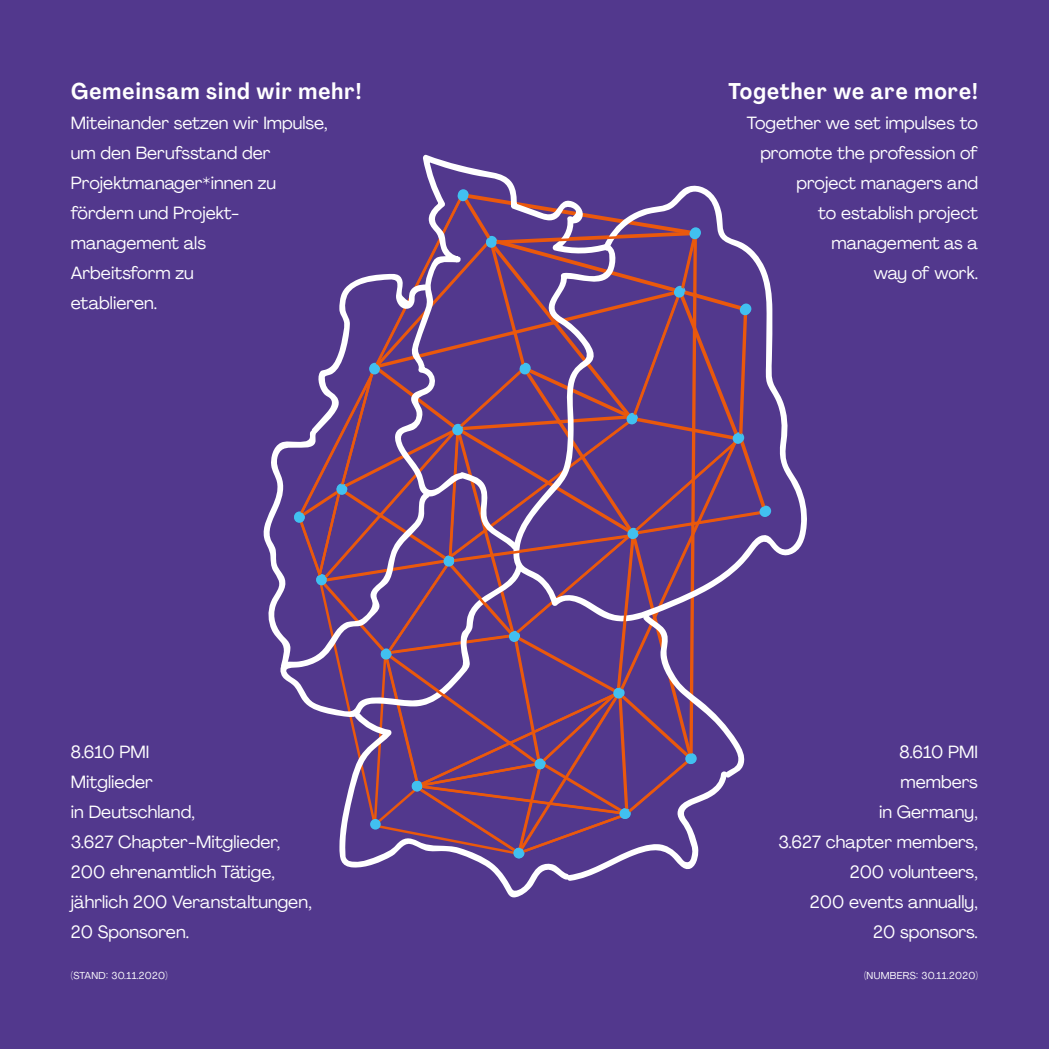
<style>
.page{position:relative;width:1049px;height:1049px;background:#52388d}
.page>*{position:absolute;margin:0;border:0;box-sizing:border-box;transform-origin:0 0}
.t1{font:700 22.5px "Agrandir Text";letter-spacing:.02em;color:#fff}
.t2{font:17.5px/30px "Agrandir";color:#fff}
.t3{font:10px "Agrandir";letter-spacing:.03em;color:#fff}
</style>
<div class="page">
<svg style="left:423px;top:154px;width:91px;height:35px"></svg>
<svg style="left:511px;top:185px;width:296px;height:375px"></svg>
<div style="left:740px;top:305px;width:10px;height:10px;background:#41c0f0;border-radius:50%"></div>
<div style="left:759px;top:506px;width:11px;height:11px;background:#41c0f0;border-radius:50%"></div>
<svg style="left:263px;top:189px;width:483px;height:709px"></svg>
<div style="left:294px;top:512px;width:11px;height:11px;background:#41c0f0;border-radius:50%"></div>
<div style="left:689px;top:229px;width:11px;height:10px;background:#41c0f0;border-radius:50%"></div>
<div style="left:486px;top:237px;width:10px;height:11px;background:#41c0f0;border-radius:50%"></div>
<div style="left:369px;top:364px;width:11px;height:10px;background:#41c0f0;border-radius:50%"></div>
<p class="t1" style="left:71px;top:77px;width:292px">Gemeinsam sind wir mehr!</p>
<p class="t2" style="left:71px;top:108px;width:258px">Miteinander setzen wir Impulse, um den Berufsstand der<br>Projektmanager*innen zu fördern und Projekt&shy;management als<br>Arbeitsform zu<br>etablieren.</p>
<p class="t2" style="left:71px;top:736px;width:242px">8.610 PMI<br>Mitglieder<br>in Deutschland,<br>3.627 Chapter-Mitglieder,<br>200 ehrenamtlich Tätige, jährlich 200 Veranstaltungen,<br>20 Sponsoren.</p>
<p class="t3" style="left:71px;top:969px;width:98px">(STAND: 30.11.2020)</p>
<p class="t1" style="left:728px;top:77px;width:252px">Together we are more!</p>
<p class="t2" style="left:747px;top:108px;width:233px;text-align:right">Together we set impulses to promote the profession of project managers and<br>to establish project management as a<br>way of work.</p>
<p class="t2" style="left:778px;top:736px;width:201px;text-align:right">8.610 PMI<br>members<br>in Germany,<br>3.627 chapter members,<br>200 volunteers,<br>200 events annually,<br>20 sponsors.</p>
<p class="t3" style="left:864px;top:969px;width:115px">(NUMBERS: 30.11.2020)</p>
</div>
